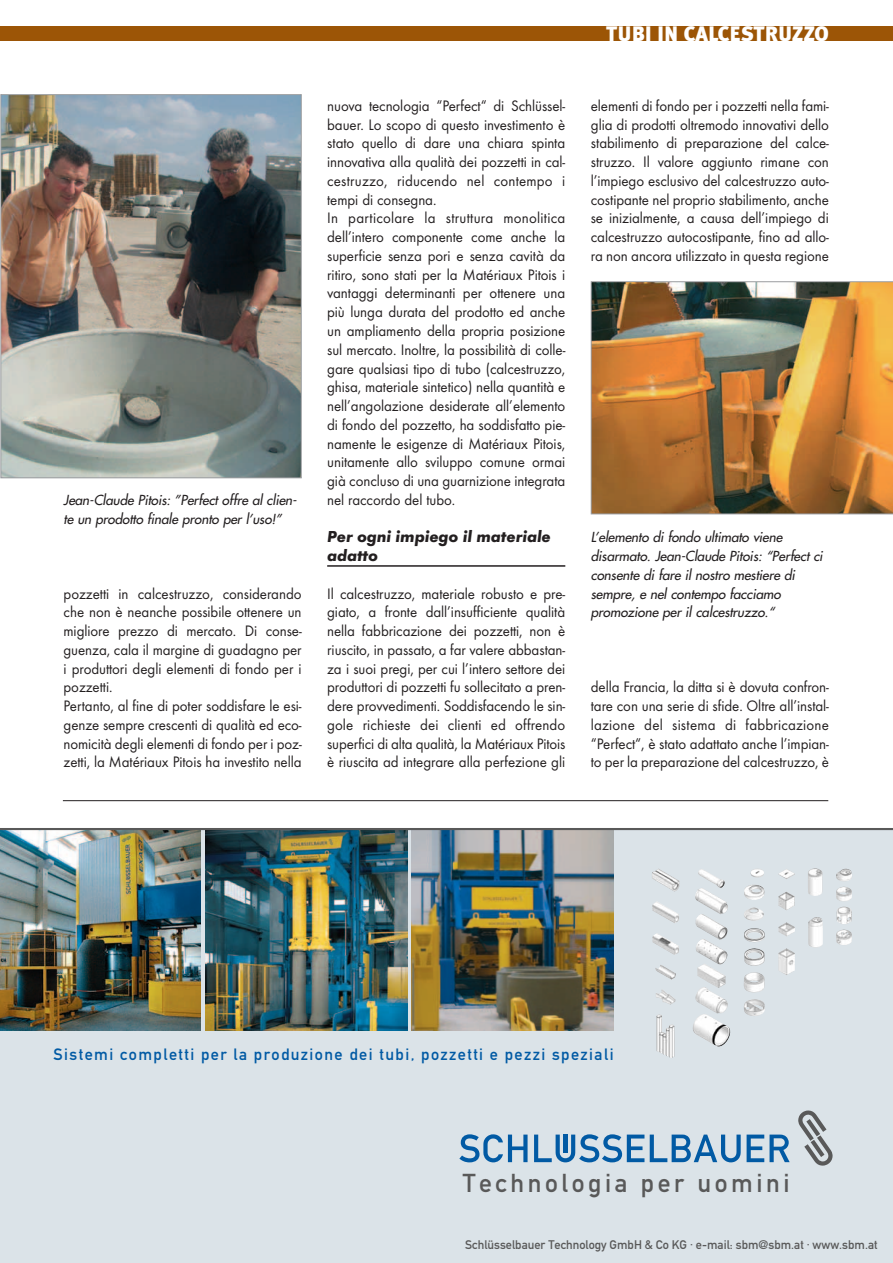
<style>
.page{position:relative;width:893px;height:1263px;background:#fff}
.page>*{position:absolute;margin:0;border:0;box-sizing:border-box;transform-origin:0 0}
.t1{font:25.5px "DIN1451 neu+DJZXDE";letter-spacing:.14em;color:#595959}
.t2{font:900 21px "Meta Plus";color:#fff}
.t3{font:italic 700 16.5px/18.8px "Futura T";letter-spacing:-.005em;color:#231f20}
.t4{font:16.2px "DIN1451 neu+DJZXDE";letter-spacing:.09em;color:#015aa4}
.t5{font:15.75px/18.8px "Futura T";letter-spacing:-.005em;color:#231f20;text-align:justify;scale:.95 1}
.t6{font:italic 13.5px/18.8px "Futura";letter-spacing:-.005em;color:#231f20}
.t7{font:12.3px "DIN1451 neu+DJZXDE";color:#595959}
</style>
<div class="page">
<img style="left:0;top:26px;width:893px;height:1237px">
<p class="t6" style="left:64px;top:491px;width:237px">Jean-Claude Pitois: ”Perfect offre al clien&shy;te un prodotto finale pronto per l’uso!”</p>
<p class="t5" style="left:64px;top:585px;width:252px;text-align:left">pozzetti in calcestruzzo, considerando che non è neanche possibile ottenere un migliore prezzo di mercato. Di conse&shy;guenza, cala il margine di guadagno per i produttori degli elementi di fondo per i pozzetti.<br>Pertanto, al fine di poter soddisfare le esi&shy;genze sempre crescenti di qualità ed eco&shy;nomicità degli elementi di fondo per i poz&shy;zetti, la Matériaux Pitois ha investito nella</p>
<p class="t5" style="left:327px;top:98px;width:252px;text-align:left">nuova tecnologia “Perfect“ di Schlüssel&shy;bauer. Lo scopo di questo investimento è stato quello di dare una chiara spinta innovativa alla qualità dei pozzetti in cal&shy;cestruzzo, riducendo nel contempo i tempi di consegna.<br>In particolare la struttura monolitica dell’intero componente come anche la superficie senza pori e senza cavità da ritiro, sono stati per la Matériaux Pitois i vantaggi determinanti per ottenere una più lunga durata del prodotto ed anche un ampliamento della propria posizione sul mercato. Inoltre, la possibilità di colle&shy;gare qualsiasi tipo di tubo (calcestruzzo, ghisa, materiale sintetico) nella quantità e nell’angolazione desiderate all’elemento di fondo del pozzetto, ha soddisfatto pie&shy;namente le esigenze di Matériaux Pitois, unitamente allo sviluppo comune ormai già concluso di una guarnizione integrata nel raccordo del tubo.</p>
<p class="t3" style="left:327px;top:529px;width:225px">Per ogni impiego il materiale adatto</p>
<p class="t5" style="left:327px;top:585px;width:252px">Il calcestruzzo, materiale robusto e pre&shy;giato, a fronte dall’insufficiente qualità nella fabbricazione dei pozzetti, non è riuscito, in passato, a far valere abbastan&shy;za i suoi pregi, per cui l’intero settore dei produttori di pozzetti fu sollecitato a pren&shy;dere provvedimenti. Soddisfacendo le sin&shy;gole richieste dei clienti ed offrendo superfici di alta qualità, la Matériaux Pitois è riuscita ad integrare alla perfezione gli</p>
<h2 class="t2" style="left:606px;top:25px;width:224px">TUBI IN CALCESTRUZZO</h2>
<p class="t5" style="left:591px;top:98px;width:252px">elementi di fondo per i pozzetti nella fami&shy;glia di prodotti oltremodo innovativi dello stabilimento di preparazione del calce&shy;struzzo. Il valore aggiunto rimane con l’impiego esclusivo del calcestruzzo auto&shy;costipante nel proprio stabilimento, anche se inizialmente, a causa dell’impiego di calcestruzzo autocostipante, fino ad allo&shy;ra non ancora utilizzato in questa regione</p>
<p class="t6" style="left:591px;top:529px;width:236px">L’elemento di fondo ultimato viene disarmato. Jean-Claude Pitois: “Perfect ci consente di fare il nostro mestiere di sempre, e nel contempo facciamo promozione per il calcestruzzo.“</p>
<p class="t5" style="left:591px;top:679px;width:252px">della Francia, la ditta si è dovuta confron&shy;tare con una serie di sfide. Oltre all’instal&shy;lazione del sistema di fabbricazione “Perfect“, è stato adattato anche l’impian&shy;to per la preparazione del calcestruzzo, è</p>
<p class="t4" style="left:54px;top:1048px;width:561px">Sistemi completti per la produzione dei tubi, pozzetti e pezzi speziali</p>
<h1 class="t1" style="left:463px;top:1174px;width:328px">Technologia per uomini</h1>
<p class="t7" style="left:465px;top:1240px;width:414px">Schlüsselbauer Technology GmbH &amp; Co KG · e-mail: sbm@sbm.at · www.sbm.at</p>
</div>
